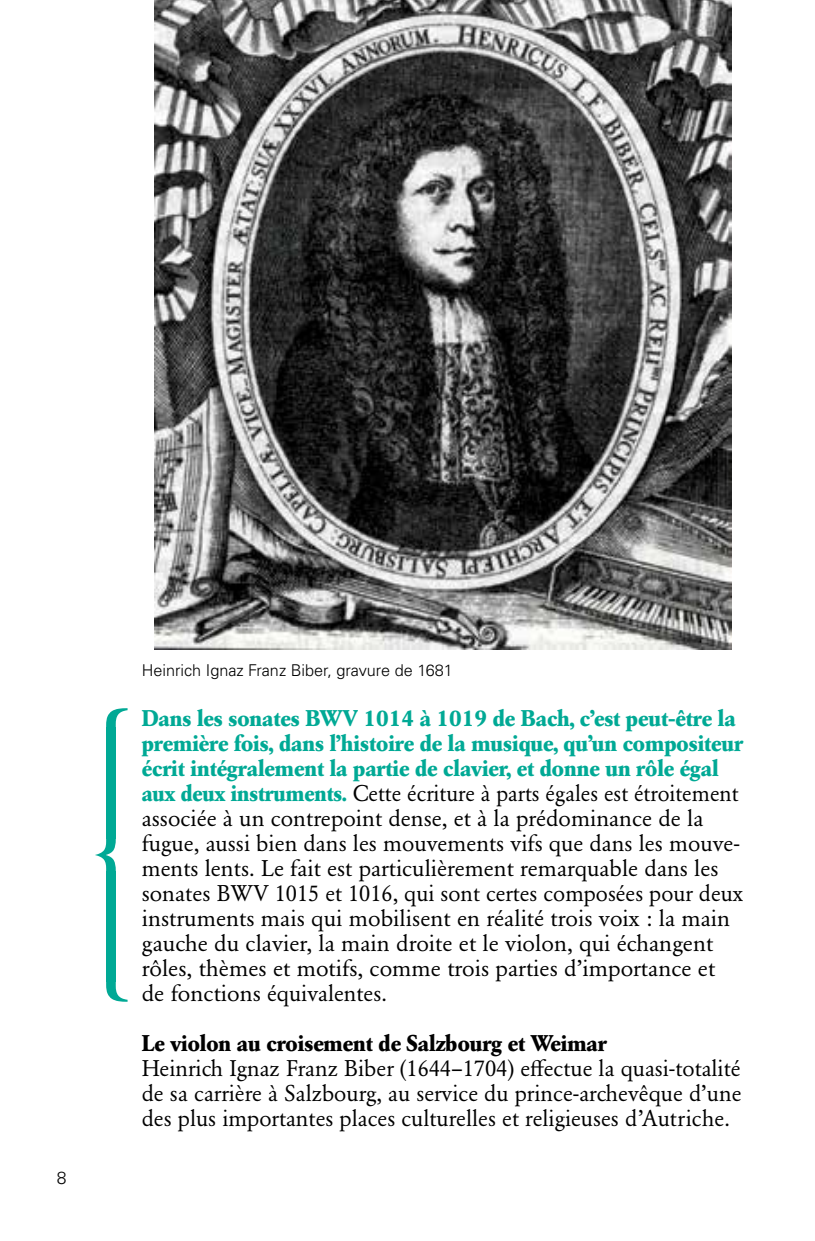
<style>
.page{position:relative;width:815px;height:1241px;background:#fff}
.page>*{position:absolute;margin:0;border:0;box-sizing:border-box;transform-origin:0 0}
.t1{font:22.5px/25px "Garamond BE";color:#000}
.t2{font:700 22.5px "Garamond BE";color:#000}
.t3{font:300 17.5px "Univers LT Pro 45";color:#000}
.t4{font:300 16.25px "Univers LT Pro 45";color:#000}
.s1{font-weight:700;color:#00a995}
</style>
<div class="page">
<svg style="left:95px;top:838px;width:21px;height:33px"></svg>
<svg style="left:106px;top:981px;width:22px;height:20px"></svg>
<svg style="left:106px;top:708px;width:22px;height:18px"></svg>
<div style="left:106px;top:871px;width:10px;height:110px;background:#00a995"></div>
<div style="left:106px;top:726px;width:10px;height:112px;background:#00a995"></div>
<img style="left:154px;top:0;width:578px;height:649px">
<p class="t3" style="left:57px;top:1167px;width:11px">8</p>
<p class="t4" style="left:142px;top:659px;width:313px">Heinrich Ignaz Franz Biber, gravure de 1681</p>
<p class="t1" style="left:142px;top:705px;width:603px"><span class="s1">Dans les sonates BWV 1014 à 1019 de Bach, c’est peut-être la première fois, dans l’histoire de la musique, qu’un compositeur écrit intégralement la partie de clavier, et donne un rôle égal aux deux instruments.</span> Cette écriture à parts égales est étroitement associée à un contrepoint dense, et à la prédominance de la fugue, aussi bien dans les mouvements vifs que dans les mouve&shy;ments lents. Le fait est particulièrement remarquable dans les sonates BWV 1015 et 1016, qui sont certes composées pour deux instruments mais qui mobilisent en réalité trois voix : la main gauche du clavier, la main droite et le violon, qui échangent rôles, thèmes et motifs, comme trois parties d’importance et de fonctions équivalentes.</p>
<p class="t2" style="left:142px;top:1029px;width:467px">Le violon au croisement de Salzbourg et Weimar</p>
<p class="t1" style="left:142px;top:1055px;width:601px;text-align:justify">Heinrich Ignaz Franz Biber (1644–1704) effectue la quasi-totalité de sa carrière à Salzbourg, au service du prince-archevêque d’une des plus importantes places culturelles et religieuses d’Autriche.</p>
</div>
